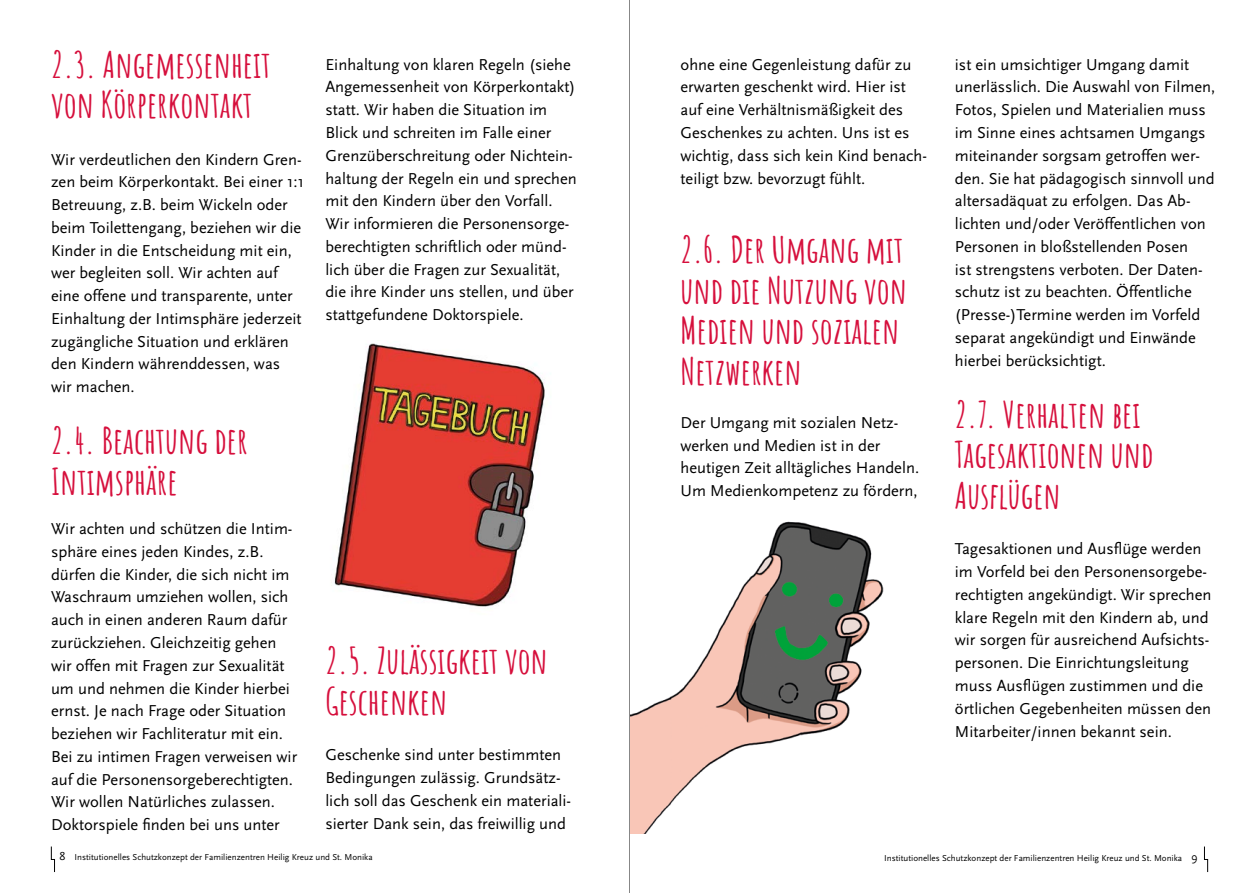
<style>
.page{position:relative;width:1259px;height:893px;background:#fff}
.page>*{position:absolute;margin:0;border:0;box-sizing:border-box;transform-origin:0 0}
.t1{font:700 36px/40.5px "Amatic SC";color:#d60f3c}
.t2{font:16.5px/22.8px "Scala Sans";color:#000}
.t3{font:9px "Scala Sans";color:#000}
.s1{font-size:12px}
</style>
<div class="page">
<svg style="left:1204px;top:846px;width:4px;height:26px"></svg>
<svg style="left:51px;top:846px;width:4px;height:26px"></svg>
<img style="left:331px;top:343px;width:214px;height:264px">
<img style="left:630px;top:521px;width:254px;height:313px">
<hr style="left:629px;top:0;width:1px;height:893px;background:#878787">
<h1 class="t1" style="left:51px;top:42px;width:221px">2.3. Angemessenheit von Körperkontakt</h1>
<p class="t2" style="left:51px;top:148px;width:255px">Wir verdeutlichen den Kindern Gren&shy;zen beim Körperkontakt. Bei einer 1:1<br>Betreuung, z.B. beim Wickeln oder beim Toilettengang, beziehen wir die Kinder in die Entscheidung mit ein, wer begleiten soll. Wir achten auf eine offene und transparente, unter Einhaltung der Intimsphäre jederzeit zugängliche Situation und erklären den Kindern währenddessen, was wir machen.</p>
<h1 class="t1" style="left:51px;top:418px;width:198px">2.4. Beachtung der<br>Intimsphäre</h1>
<p class="t2" style="left:51px;top:518px;width:248px">Wir achten und schützen die Intim&shy;sphäre eines jeden Kindes, z.B. dürfen die Kinder, die sich nicht im Waschraum umziehen wollen, sich auch in einen anderen Raum dafür zurückziehen. Gleichzeitig gehen wir offen mit Fragen zur Sexualität um und nehmen die Kinder hierbei ernst. Je nach Frage oder Situation beziehen wir Fachliteratur mit ein.<br>Bei zu intimen Fragen verweisen wir auf die Personensorgeberechtigten.<br>Wir wollen Natürliches zulassen.<br>Doktorspiele finden bei uns unter</p>
<p class="t2" style="left:680px;top:53px;width:248px">ohne eine Gegenleistung dafür zu erwarten geschenkt wird. Hier ist auf eine Verhältnismäßigkeit des Geschenkes zu achten. Uns ist es wichtig, dass sich kein Kind benach&shy;teiligt bzw. bevorzugt fühlt.</p>
<p class="t2" style="left:955px;top:53px;width:262px">ist ein umsichtiger Umgang damit unerlässlich. Die Auswahl von Filmen, Fotos, Spielen und Materialien muss im Sinne eines achtsamen Umgangs miteinander sorgsam getroffen wer&shy;den. Sie hat pädagogisch sinnvoll und altersadäquat zu erfolgen. Das Ab&shy;lichten und/oder Veröffentlichen von Personen in bloßstellenden Posen<br>ist strengstens verboten. Der Daten&shy;schutz ist zu beachten. Öffentliche (Presse-)Termine werden im Vorfeld separat angekündigt und Einwände hierbei berücksichtigt.</p>
<h1 class="t1" style="left:955px;top:392px;width:200px">2.7. Verhalten bei<br>Tagesaktionen und<br>Ausflügen</h1>
<p class="t2" style="left:955px;top:538px;width:258px">Tagesaktionen und Ausflüge werden im Vorfeld bei den Personensorgebe&shy;rechtigten angekündigt. Wir sprechen klare Regeln mit den Kindern ab, und wir sorgen für ausreichend Aufsichts&shy;personen. Die Einrichtungsleitung muss Ausflügen zustimmen und die örtlichen Gegebenheiten müssen den Mitarbeiter/innen bekannt sein.</p>
<p class="t2" style="left:325px;top:53px;width:253px">Einhaltung von klaren Regeln (siehe Angemessenheit von Körperkontakt) statt. Wir haben die Situation im Blick und schreiten im Falle einer Grenzüberschreitung oder Nichtein&shy;haltung der Regeln ein und sprechen mit den Kindern über den Vorfall.<br>Wir informieren die Personensorge&shy;berechtigten schriftlich oder münd&shy;lich über die Fragen zur Sexualität, die ihre Kinder uns stellen, und über stattgefundene Doktorspiele.</p>
<h1 class="t1" style="left:680px;top:227px;width:228px">2.6. Der Umgang mit und die Nutzung von<br>Medien und sozialen<br>Netzwerken</h1>
<p class="t2" style="left:680px;top:411px;width:240px">Der Umgang mit sozialen Netz&shy;werken und Medien ist in der heutigen Zeit alltägliches Handeln.<br>Um Medienkompetenz zu fördern,</p>
<h1 class="t1" style="left:325px;top:638px;width:224px">2.5. Zulässigkeit von<br>Geschenken</h1>
<p class="t2" style="left:325px;top:744px;width:247px">Geschenke sind unter bestimmten Bedingungen zulässig. Grundsätz&shy;lich soll das Geschenk ein materiali&shy;sierter Dank sein, das freiwillig und</p>
<p class="t3" style="left:60px;top:852px;width:315px"><span class="s1">8</span> Institutionelles Schutzkonzept der Familienzentren Heilig Kreuz und St. Monika</p>
<p class="t3" style="left:884px;top:853px;width:315px">Institutionelles Schutzkonzept der Familienzentren Heilig Kreuz und St. Monika <span class="s1">9</span></p>
</div>
